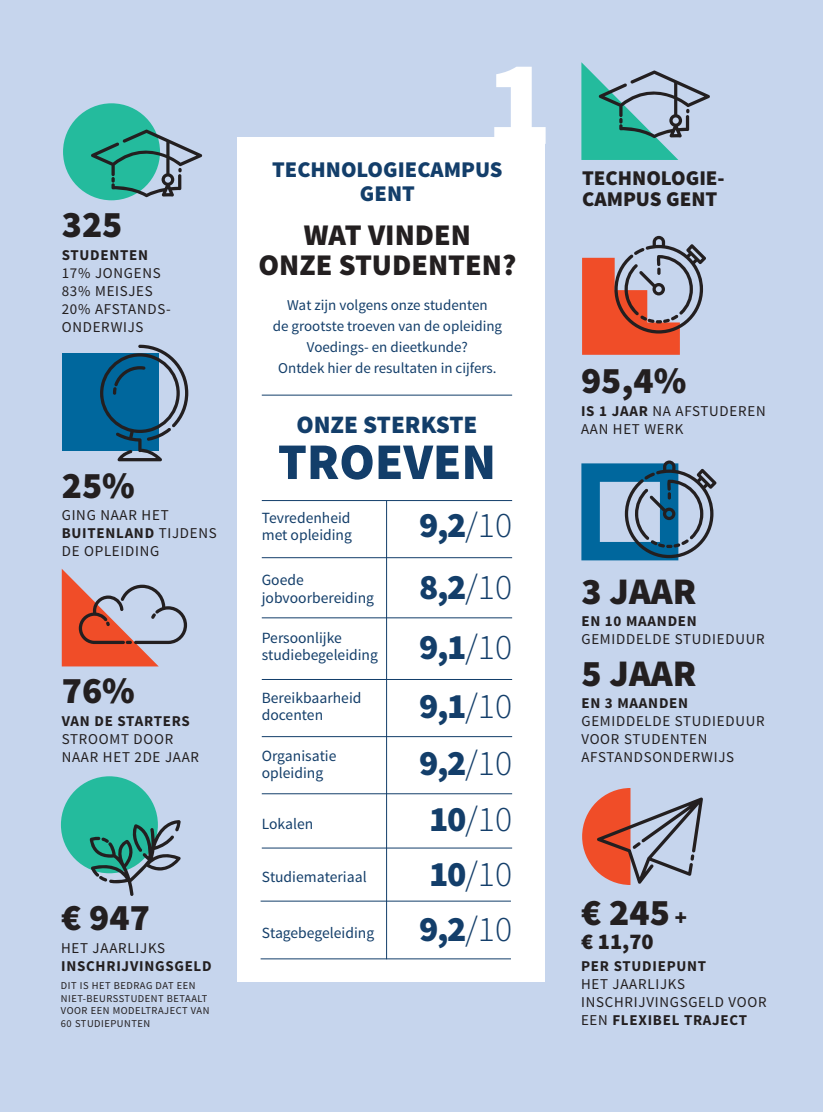
<style>
.page{position:relative;width:823px;height:1112px;background:#fff}
.page>*{position:absolute;margin:0;border:0;box-sizing:border-box;transform-origin:0 0}
.t1{font:900 121.65px "Source Sans Pro";color:#fff}
.t2{font:900 51.45px "Source Sans Pro";color:#133e6a}
.t3{font:900 37.5px "Source Sans Pro";color:#231f20}
.t4{font:900 35.85px/59.4px "Source Sans Pro";color:#133e6a;text-align:justify}
.t5{font:300 35.85px/54.2px "Source Sans Pro";color:#133e6a}
.t6{font:900 30px/30px "Source Sans Pro";color:#231f20;text-align:center}
.t7{font:900 25.05px "Source Sans Pro";letter-spacing:-.02em;color:#133e6a}
.t8{font:900 22.5px/24px "Source Sans Pro";color:#133e6a;text-align:center}
.t9{font:900 22.5px "Source Sans Pro";color:#231f20}
.t10{font:900 21px/21px "Source Sans Pro";color:#231f20}
.t11{font:15.6px/17.1px "Source Sans Pro";color:#133e6a}
.t12{font:15px/18px "Source Sans Pro";letter-spacing:.05em;color:#231f20}
.t13{font:15px/21px "Source Sans Pro";color:#133e6a;text-align:center}
.t14{font:700 15px "Source Sans Pro";letter-spacing:.05em;color:#231f20}
.t15{font:10.5px/12.6px "Source Sans Pro";letter-spacing:.05em;color:#231f20}
.s1{font-weight:700}
.s2{font-weight:300}
.s3{font-weight:900}
.s4{font-size:22.5px}
</style>
<div class="page">
<div style="left:0;top:0;width:823px;height:1111px;background:#c6d5ed"></div>
<div style="left:238px;top:137px;width:307px;height:845px;background:#fff"></div>
<div style="left:63px;top:103px;width:97px;height:97px;background:#24bb9d;border-radius:50%"></div>
<svg style="left:91px;top:129px;width:111px;height:68px"></svg>
<svg style="left:582px;top:788px;width:121px;height:96px"></svg>
<div style="left:62px;top:353px;width:97px;height:97px;background:#00679d"></div>
<svg style="left:100px;top:345px;width:88px;height:116px"></svg>
<svg style="left:62px;top:569px;width:125px;height:97px"></svg>
<svg style="left:582px;top:236px;width:124px;height:119px"></svg>
<svg style="left:581px;top:460px;width:135px;height:100px"></svg>
<div style="left:61px;top:776px;width:97px;height:97px;background:#24bb9d;border-radius:50%"></div>
<svg style="left:90px;top:819px;width:91px;height:76px"></svg>
<hr style="left:262px;top:557px;width:250px;height:1px;background:#133e6a">
<hr style="left:262px;top:617px;width:250px;height:1px;background:#133e6a">
<hr style="left:262px;top:679px;width:250px;height:1px;background:#133e6a">
<hr style="left:262px;top:736px;width:250px;height:1px;background:#133e6a">
<hr style="left:262px;top:793px;width:250px;height:1px;background:#133e6a">
<hr style="left:262px;top:500px;width:250px;height:1px;background:#133e6a">
<hr style="left:262px;top:395px;width:250px;height:1px;background:#133e6a">
<hr style="left:386px;top:501px;width:1px;height:458px;background:#133e6a">
<hr style="left:262px;top:847px;width:250px;height:1px;background:#133e6a">
<hr style="left:261px;top:900px;width:250px;height:1px;background:#133e6a">
<hr style="left:261px;top:958px;width:250px;height:1px;background:#133e6a">
<svg style="left:581px;top:62px;width:129px;height:98px"></svg>
<h3 class="t3" style="left:62px;top:200px;width:62px">325</h3>
<p class="t14" style="left:62px;top:245px;width:88px">STUDENTEN</p>
<p class="t12" style="left:62px;top:264px;width:110px">17% JONGENS<br>83% MEISJES<br>20% AFSTANDS-<br>ONDERWIJS</p>
<h3 class="t3" style="left:62px;top:461px;width:75px">25%</h3>
<p class="t12" style="left:62px;top:506px;width:156px">GING NAAR HET<br><span class="s1">BUITENLAND</span> TIJDENS<br>DE OPLEIDING</p>
<h3 class="t3" style="left:62px;top:666px;width:75px">76%</h3>
<p class="t14" style="left:62px;top:710px;width:130px">VAN DE STARTERS</p>
<p class="t12" style="left:62px;top:729px;width:139px">STROOMT DOOR<br>NAAR HET 2DE JAAR</p>
<h3 class="t3" style="left:61px;top:893px;width:90px">€ 947</h3>
<p class="t12" style="left:61px;top:938px;width:105px">HET JAARLIJKS</p>
<p class="t14" style="left:61px;top:956px;width:152px">INSCHRIJVINGSGELD</p>
<p class="t15" style="left:61px;top:979px;width:150px">DIT IS HET BEDRAG DAT EEN<br>NIET-BEURSSTUDENT BETAALT<br>VOOR EEN MODELTRAJECT VAN<br>60 STUDIEPUNTEN</p>
<h1 class="t1" style="left:486px;top:24px;width:67px">1</h1>
<h3 class="t8" style="left:272px;top:159px;width:232px">TECHNOLOGIECAMPUS<br>GENT</h3>
<h3 class="t6" style="left:258px;top:221px;width:259px">WAT VINDEN<br>ONZE STUDENTEN?</h3>
<p class="t13" style="left:273px;top:295px;width:231px">Wat zijn volgens onze studenten<br>de grootste troeven van de opleiding Voedings- en dieetkunde?<br>Ontdek hier de resultaten in cijfers.</p>
<h3 class="t7" style="left:296px;top:408px;width:183px">ONZE STERKSTE</h3>
<h2 class="t2" style="left:278px;top:428px;width:220px">TROEVEN</h2>
<p class="t11" style="left:262px;top:509px;width:92px">Tevredenheid met opleiding</p>
<p class="t11" style="left:262px;top:572px;width:114px">Goede jobvoorbereiding</p>
<p class="t11" style="left:262px;top:629px;width:118px">Persoonlijke studiebegeleiding</p>
<p class="t11" style="left:262px;top:689px;width:101px">Bereikbaarheid docenten</p>
<p class="t11" style="left:262px;top:747px;width:76px">Organisatie opleiding</p>
<p class="t11" style="left:262px;top:815px;width:53px">Lokalen</p>
<p class="t11" style="left:262px;top:868px;width:106px">Studiemateriaal</p>
<h3 class="t4" style="left:419px;top:497px;width:94px">9,2<span class="s2">/10<br></span>8,2<span class="s2">/10<br></span>9,1<span class="s2">/10<br></span>9,1<span class="s2">/10<br></span>9,2<span class="s2">/10</span></h3>
<h3 class="t5" style="left:429px;top:792px;width:84px"><span class="s3">10</span>/10<br><span class="s3">10</span>/10</h3>
<p class="t11" style="left:262px;top:924px;width:114px">Stagebegeleiding</p>
<h3 class="t4" style="left:419px;top:900px;width:94px">9,2<span class="s2">/10</span></h3>
<h3 class="t10" style="left:582px;top:168px;width:144px">TECHNOLOGIE-<br>CAMPUS GENT</h3>
<h3 class="t3" style="left:581px;top:356px;width:107px">95,4%</h3>
<p class="t12" style="left:581px;top:402px;width:186px"><span class="s1">IS 1 JAAR</span> NA AFSTUDEREN<br>AAN HET WERK</p>
<h3 class="t3" style="left:581px;top:567px;width:117px">3 JAAR</h3>
<p class="t14" style="left:581px;top:611px;width:117px">EN 10 MAANDEN</p>
<p class="t12" style="left:581px;top:630px;width:185px">GEMIDDELDE STUDIEDUUR</p>
<h3 class="t3" style="left:581px;top:649px;width:117px">5 JAAR</h3>
<p class="t14" style="left:581px;top:693px;width:108px">EN 3 MAANDEN</p>
<p class="t12" style="left:581px;top:712px;width:185px">GEMIDDELDE STUDIEDUUR<br>VOOR STUDENTEN<br>AFSTANDSONDERWIJS</p>
<h3 class="t3" style="left:581px;top:888px;width:107px">€ 245 <span class="s4">+</span></h3>
<h3 class="t9" style="left:581px;top:926px;width:74px">€ 11,70</h3>
<p class="t14" style="left:581px;top:956px;width:127px">PER STUDIEPUNT</p>
<p class="t12" style="left:581px;top:975px;width:187px">HET JAARLIJKS<br>INSCHRIJVINGSGELD VOOR<br>EEN <span class="s1">FLEXIBEL TRAJECT</span></p>
</div>
